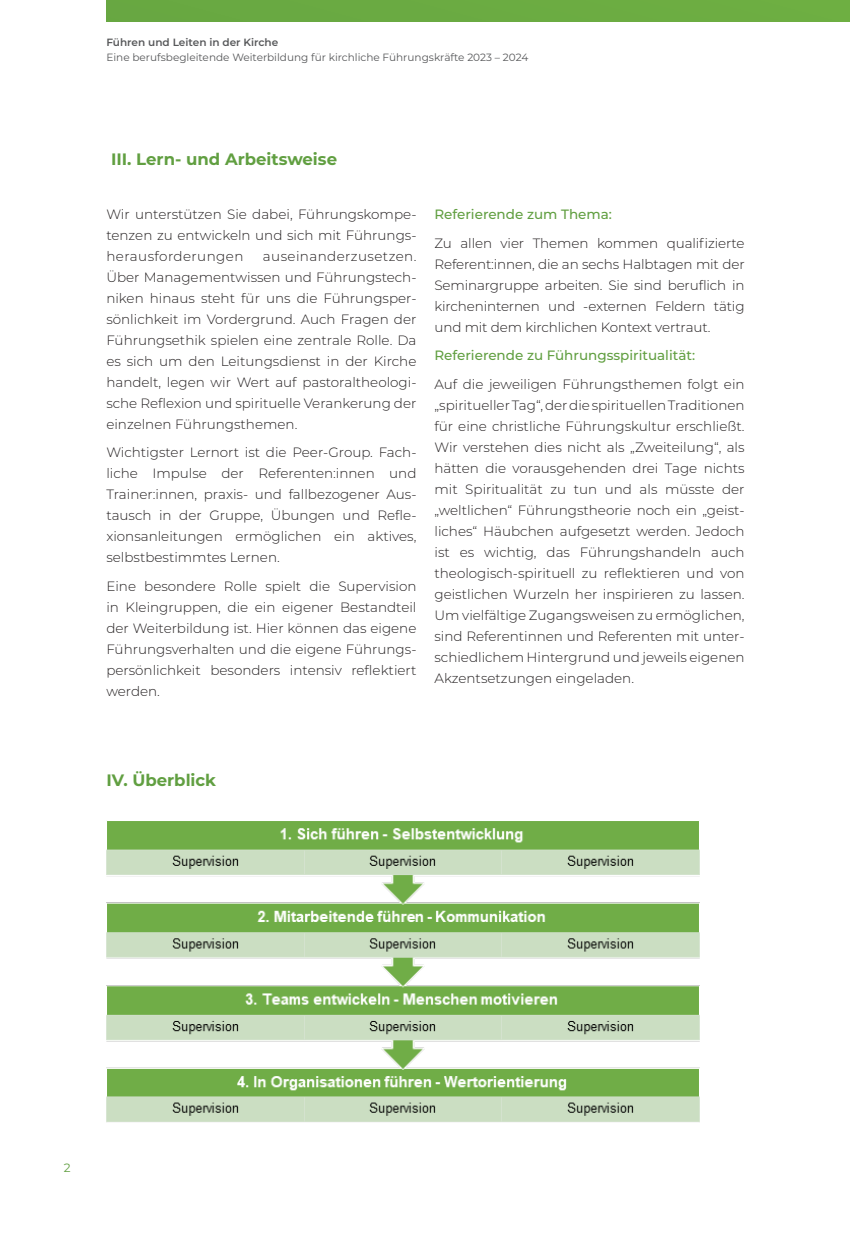
<style>
.page{position:relative;width:851px;height:1234px;background:#fff}
.page>*{position:absolute;margin:0;border:0;box-sizing:border-box;transform-origin:0 0}
.Ues2{font:700 16.5px "Montserrat";color:#619f41}
.Überschrift{font:700 16.5px "Montserrat";color:#619f41}
.Text{font:300 13.5px/21px "Montserrat";color:#231f20;text-align:justify}
.Text-2{font:500 13.5px "Montserrat";color:#619f41}
.t1{font:12px "Montserrat";color:#619f41}
.t2{font:10.5px "Montserrat";color:#57585a}
.t3{font:600 10.5px "Montserrat";color:#57585a}
</style>
<div class="page">
<div style="left:106px;top:0;width:743px;height:21px;background:#6bab42"></div>
<img style="left:107px;top:821px;width:592px;height:301px">
<p class="t3" style="left:106px;top:35px;width:173px">Führen und Leiten in der Kirche</p>
<p class="t2" style="left:106px;top:50px;width:423px">Eine berufsbegleitende Weiterbildung für kirchliche Führungskräfte 2023 – 2024</p>
<p class="Ues2" style="left:111px;top:147px;width:227px">III. Lern- und Arbeitsweise</p>
<p class="Text" style="left:106px;top:203px;width:311px">Wir unterstützen Sie dabei, Führungskompe&shy;tenzen zu entwickeln und sich mit Führungs&shy;herausforderungen</p>
<p class="Text" style="left:106px;top:245px;width:311px;text-indent:157px">auseinanderzusetzen.<br>Über Managementwissen und Führungstech&shy;niken hinaus steht für uns die Führungsper&shy;sönlichkeit im Vordergrund. Auch Fragen der Führungsethik spielen eine zentrale Rolle. Da es sich um den Leitungsdienst in der Kirche handelt, legen wir Wert auf pastoraltheologi&shy;sche Reflexion und spirituelle Verankerung der einzelnen Führungsthemen.</p>
<p class="Text" style="left:106px;top:441px;width:311px">Wichtigster Lernort ist die Peer-Group. Fach&shy;liche Impulse der Referenten:innen und Trainer:innen, praxis- und fallbezogener Aus&shy;tausch in der Gruppe, Übungen und Refle&shy;xionsanleitungen ermöglichen ein aktives, selbstbestimmtes Lernen.</p>
<p class="Text" style="left:106px;top:575px;width:311px">Eine besondere Rolle spielt die Supervision in Kleingruppen, die ein eigener Bestandteil der Weiterbildung ist. Hier können das eigene Führungsverhalten und die eigene Führungs&shy;persönlichkeit besonders intensiv reflektiert werden.</p>
<p class="Text-2" style="left:434px;top:205px;width:179px">Referierende zum Thema:</p>
<p class="Text" style="left:434px;top:232px;width:311px">Zu allen vier Themen kommen qualifizierte Referent:innen, die an sechs Halbtagen mit der Seminargruppe arbeiten. Sie sind beruflich in kircheninternen und -externen Feldern tätig und mit dem kirchlichen Kontext vertraut.</p>
<p class="Text-2" style="left:434px;top:346px;width:262px">Referierende zu Führungsspiritualität:</p>
<p class="Text" style="left:434px;top:373px;width:311px">Auf die jeweiligen Führungsthemen folgt ein „spiritueller Tag“, der die spirituellen Traditionen für eine christliche Führungskultur erschließt.<br>Wir verstehen dies nicht als „Zweiteilung“, als hätten die vorausgehenden drei Tage nichts mit Spiritualität zu tun und als müsste der „weltlichen“ Führungstheorie noch ein „geist&shy;liches“ Häubchen aufgesetzt werden. Jedoch ist es wichtig, das Führungshandeln auch theologisch-spirituell zu reflektieren und von geistlichen Wurzeln her inspirieren zu lassen.<br>Um vielfältige Zugangsweisen zu ermöglichen, sind Referentinnen und Referenten mit unter&shy;schiedlichem Hintergrund und jeweils eigenen Akzentsetzungen eingeladen.</p>
<p class="Überschrift" style="left:106px;top:768px;width:111px">IV. Überblick</p>
<p class="t1" style="left:64px;top:1158px;width:8px">2</p>
</div>
